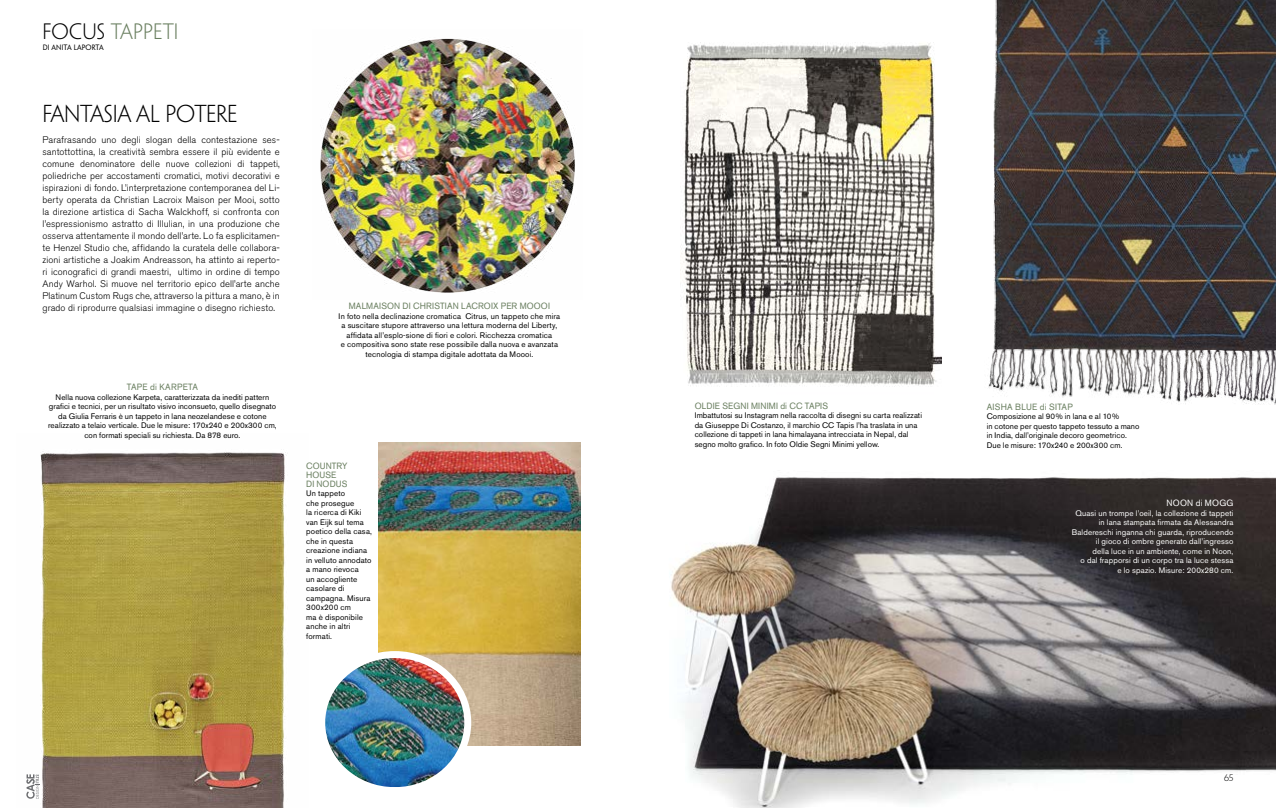
<style>
.page{position:relative;width:1276px;height:808px;background:#fff}
.page>*{position:absolute;margin:0;border:0;box-sizing:border-box;transform-origin:0 0}
.t1{font:300 22px "Penumbra Sans Std";letter-spacing:-.015em;color:#000}
.t2{font:300 20px "Penumbra Sans Std";color:#6a7f60}
.t3{font:300 9.5px/12px "Akzidenz Grotesk BE";letter-spacing:.005em;color:#000;text-align:justify}
.t4{font:9px/9px "Akzidenz Grotesk BE";letter-spacing:.025em;color:#6a7f60;scale:.95 1}
.t5{font:9px "Akzidenz Grotesk BE";letter-spacing:.03em;color:#fff;scale:.95 1}
.t6{font:300 8.5px "Penumbra Sans Std";color:#000}
.t7{font:8px/9.5px "Akzidenz Grotesk BE";letter-spacing:.01em;color:#000}
.t8{font:8px/9.5px "Akzidenz Grotesk BE";letter-spacing:.02em;color:#fff;text-align:right}
.t9{font:7px "Penumbra Sans Std";letter-spacing:.01em;color:#000}
.s1{color:#000}
</style>
<div class="page">
<img style="left:671px;top:477px;width:605px;height:331px">
<img style="left:680px;top:42px;width:261px;height:345px">
<img style="left:320px;top:38px;width:255px;height:255px">
<img style="left:26px;top:451px;width:261px;height:357px">
<img style="left:988px;top:0;width:288px;height:405px">
<img style="left:379px;top:443px;width:202px;height:303px">
<img style="left:326px;top:654px;width:142px;height:132px">
<div style="left:318px;top:651px;width:153px;height:143px;border:7px solid #fff;border-radius:50%"></div>
<h2 class="t2" style="left:43px;top:20px;width:137px"><span class="s1">FOCUS</span> TAPPETI</h2>
<p class="t9" style="left:43px;top:43px;width:62px">DI ANITA LAPORTA</p>
<h1 class="t1" style="left:43px;top:101px;width:196px">FANTASIA AL POTERE</h1>
<p class="t3" style="left:43px;top:134px;width:239px">Parafrasando uno degli slogan della contestazione ses&shy;santottottina, la creatività sembra essere il più evidente e comune denominatore delle nuove collezioni di tappeti, poliedriche per accostamenti cromatici, motivi decorativi e ispirazioni di fondo. L’interpretazione contemporanea del Li&shy;berty operata da Christian Lacroix Maison per Mooi, sotto la direzione artistica di Sacha Walckhoff, si confronta con l’espressionismo astratto di Illulian, in una produzione che osserva attentamente il mondo dell’arte. Lo fa esplicitamen&shy;te Henzel Studio che, affidando la curatela delle collabora&shy;zioni artistiche a Joakim Andreasson, ha attinto ai reperto&shy;ri iconografici di grandi maestri, ultimo in ordine di tempo Andy Warhol. Si muove nel territorio epico dell’arte anche Platinum Custom Rugs che, attraverso la pittura a mano, è in grado di riprodurre qualsiasi immagine o disegno richiesto.</p>
<p class="t4" style="left:349px;top:302px;width:196px">malmaison di CHRISTIAN LACROIX per mooo</p>
<p class="t4" style="left:548px;top:302px;width:4px">i</p>
<p class="t7" style="left:339px;top:311px;width:223px;text-align:center">In foto nella declinazione cromatica Citrus, un tappeto che mira a suscitare stupore attraverso una lettura moderna del Liberty, affidata all’esplo-sione di fiori e colori. Ricchezza cromatica<br>e compositiva sono state rese possibile dalla nuova e avanzata tecnologia di stampa digitale adottata da Moooi.</p>
<p class="t4" style="left:127px;top:382px;width:76px">TAPE di KARPETA</p>
<p class="t7" style="left:48px;top:392px;width:230px;text-align:center">Nella nuova collezione Karpeta, caratterizzata da inediti pattern grafici e tecnici, per un risultato visivo inconsueto, quello disegnato da Giulia Ferraris è un tappeto in lana neozelandese e cotone realizzato a telaio verticale. Due le misure: 170x240 e 200x300 cm, con formati speciali su richiesta. Da 878 euro.</p>
<p class="t4" style="left:986px;top:402px;width:92px">aisha blue di SITAP</p>
<p class="t4" style="left:694px;top:401px;width:137px">Oldie segni minimi di CC TAPIS</p>
<p class="t7" style="left:694px;top:411px;width:229px">Imbattutosi su Instagram nella raccolta di disegni su carta realizzati da Giuseppe Di Costanzo, il marchio CC Tapis l’ha traslata in una collezione di tappeti in lana himalayana intrecciata in Nepal, dal segno molto grafico. In foto Oldie Segni Minimi yellow.</p>
<p class="t7" style="left:986px;top:411px;width:154px">Composizione al 90% in lana e al 10%<br>in cotone per questo tappeto tessuto a mano in India, dall’originale decoro geometrico.<br>Due le misure: 170x240 e 200x300 cm.</p>
<p class="t4" style="left:306px;top:461px;width:45px">country house<br>di NODUS</p>
<p class="t7" style="left:306px;top:489px;width:67px">Un tappeto<br>che prosegue<br>la ricerca di Kiki van Eijk sul tema poetico della casa, che in questa creazione indiana in velluto annodato a mano rievoca<br>un accogliente casolare di campagna. Misura<br>300x200 cm<br>ma è disponibile anche in altri formati.</p>
<p class="t5" style="left:1166px;top:498px;width:72px">NOON di mogg</p>
<p class="t8" style="left:1071px;top:508px;width:163px">Quasi un trompe l’oeil, la collezione di tappeti in lana stampata firmata da Alessandra Baldereschi inganna chi guarda, riproducendo il gioco di ombre generato dall’ingresso<br>della luce in un ambiente, come in Noon,<br>o dal frapporsi di un corpo tra la luce stessa<br>e lo spazio. Misure: 200x280 cm.</p>
<p class="t6" style="left:1224px;top:773px;width:11px">65</p>
</div>
